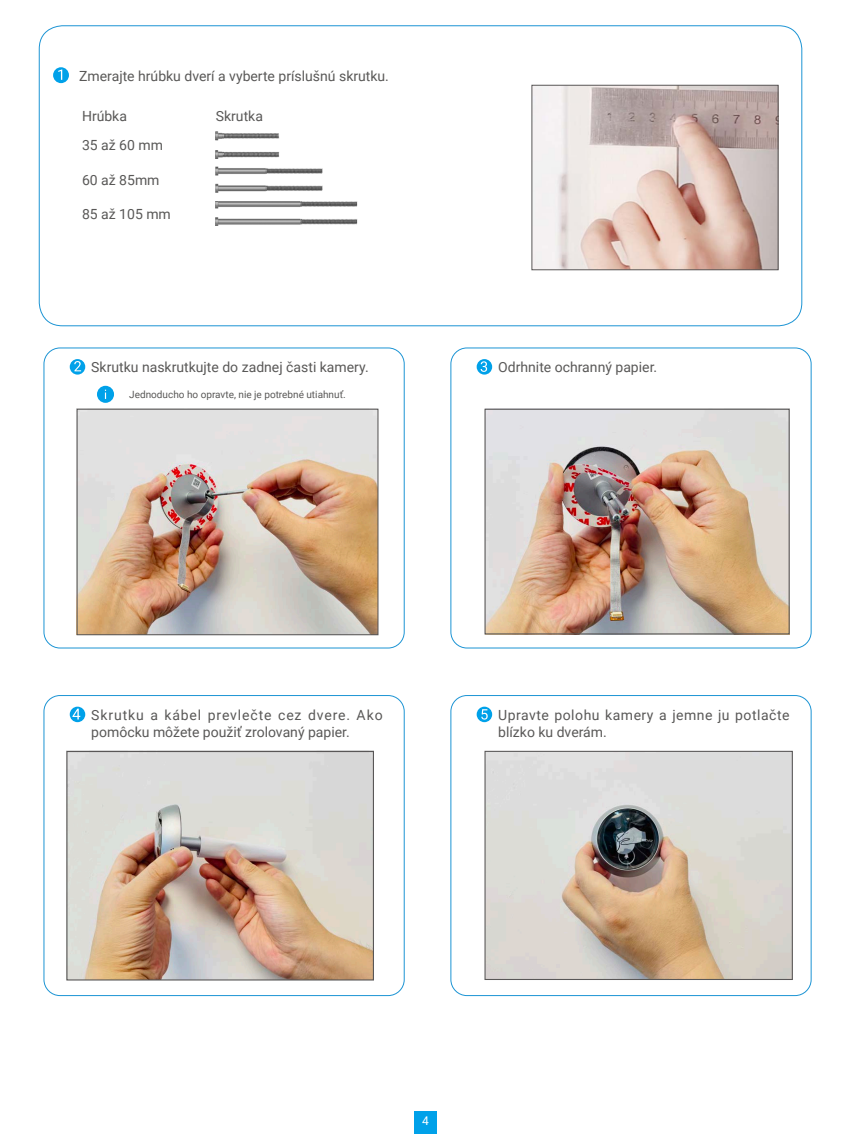
<style>
.page{position:relative;width:851px;height:1134px;background:#fff}
.page>*{position:absolute;margin:0;border:0;box-sizing:border-box;transform-origin:0 0}
.t1{font:14px/16.8px "Roboto";color:#595857}
.t2{font:14px/16.8px "Roboto";letter-spacing:.035em;color:#595857}
.t3{font:12px "Roboto";color:#fff}
.t4{font:10px "Roboto";color:#595857}
</style>
<div class="page">
<div style="left:414px;top:1111px;width:23px;height:23px;background:#00a1e9"></div>
<img style="left:533px;top:87px;width:243px;height:181px">
<svg style="left:53px;top:67px;width:16px;height:16px"></svg>
<svg style="left:58px;top:69px;width:4px;height:11px"></svg>
<img style="left:216px;top:131px;width:64px;height:27px">
<img style="left:216px;top:166px;width:107px;height:27px">
<img style="left:216px;top:201px;width:141px;height:25px">
<div style="left:531px;top:85px;width:247px;height:185px;border:1px solid #595757"></div>
<div style="left:44px;top:348px;width:360px;height:300px;border:1px solid #1c94d4;border-radius:16px"></div>
<img style="left:79px;top:411px;width:297px;height:222px">
<svg style="left:70px;top:359px;width:15px;height:16px"></svg>
<svg style="left:74px;top:361px;width:7px;height:10px"></svg>
<div style="left:77px;top:409px;width:301px;height:226px;border:1px solid #595757"></div>
<svg style="left:97px;top:386px;width:17px;height:17px"></svg>
<svg style="left:476px;top:359px;width:16px;height:16px"></svg>
<img style="left:485px;top:411px;width:303px;height:224px">
<div style="left:450px;top:348px;width:361px;height:300px;border:1px solid #1c94d4;border-radius:16px"></div>
<div style="left:484px;top:409px;width:305px;height:225px;border:1px solid #595757"></div>
<svg style="left:480px;top:361px;width:7px;height:11px"></svg>
<img style="left:67px;top:750px;width:307px;height:228px">
<div style="left:70px;top:707px;width:15px;height:15px;background:#00a1e9;border-radius:50%"></div>
<div style="left:44px;top:695px;width:360px;height:301px;border:1px solid #1c94d4;border-radius:16px"></div>
<div style="left:66px;top:751px;width:308px;height:229px;border:1px solid #595757"></div>
<svg style="left:72px;top:709px;width:8px;height:10px"></svg>
<img style="left:486px;top:753px;width:304px;height:225px">
<svg style="left:476px;top:707px;width:16px;height:15px"></svg>
<div style="left:450px;top:695px;width:361px;height:301px;border:1px solid #1c94d4;border-radius:16px"></div>
<div style="left:484px;top:751px;width:308px;height:229px;border:1px solid #595757"></div>
<svg style="left:481px;top:709px;width:6px;height:11px"></svg>
<p class="t1" style="left:79px;top:67px;width:311px">Zmerajte hrúbku dverí a vyberte príslušnú skrutku.</p>
<p class="t1" style="left:82px;top:107px;width:46px">Hrúbka</p>
<p class="t1" style="left:216px;top:107px;width:49px">Skrutka</p>
<p class="t1" style="left:82px;top:136px;width:82px">35 až 60 mm</p>
<p class="t1" style="left:82px;top:171px;width:79px">60 až 85mm</p>
<p class="t1" style="left:82px;top:205px;width:90px">85 až 105 mm</p>
<p class="t1" style="left:91px;top:358px;width:279px">Skrutku naskrutkujte do zadnej časti kamery.</p>
<p class="t4" style="left:129px;top:387px;width:218px">Jednoducho ho opravte, nie je potrebné utiahnuť.</p>
<p class="t1" style="left:498px;top:358px;width:160px">Odrhnite ochranný papier.</p>
<p class="t1" style="left:91px;top:706px;width:293px">Skrutku a kábel prevlečte cez dvere. Ako pomôcku môžete použiť zrolovaný papier.</p>
<p class="t2" style="left:498px;top:706px;width:293px">Upravte polohu kamery a jemne ju potlačte blízko ku dverám.</p>
<p class="t3" style="left:422px;top:1112px;width:8px">4</p>
</div>
